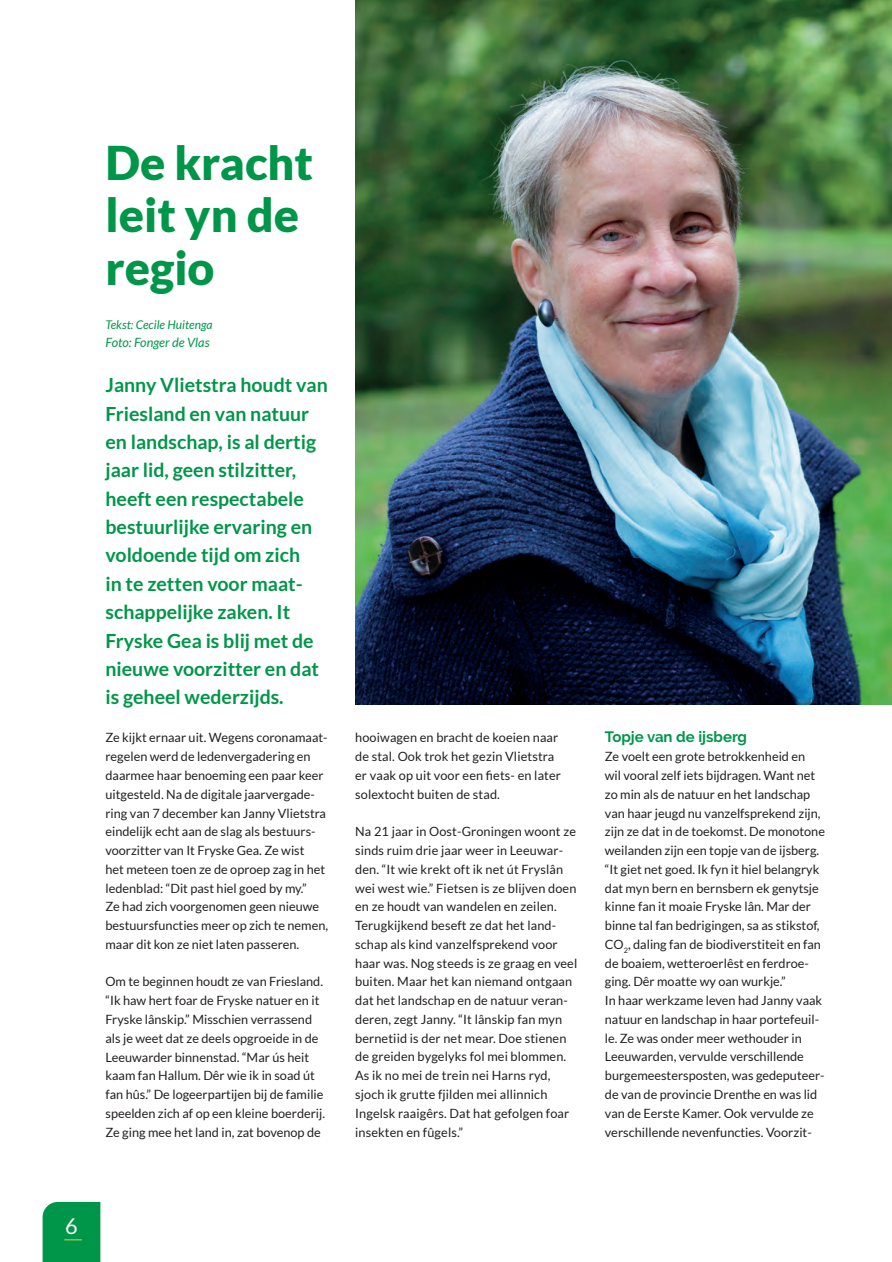
<style>
.page{position:relative;width:892px;height:1262px;background:#fff}
.page>*{position:absolute;margin:0;border:0;box-sizing:border-box;transform-origin:0 0}
.t1{font:900 46.5px/52.5px "Lato";color:#00964a}
.t2{font:21.6px "Lato";color:#fff}
.t3{font:700 19.5px/28.3px "Lato";color:#00964a}
.t4{font:700 15px "Raleway";color:#00964a}
.t5{font:12.75px/18.8px "Lato";color:#231f20}
.t6{font:italic 12.75px "Lato";color:#00964a}
.t7{font:italic 12px "Lato";color:#00964a}
</style>
<div class="page">
<img style="left:355px;top:0;width:536px;height:704px">
<div style="left:43px;top:1201px;width:57px;height:60px;background:#00964a"></div>
<h1 class="t1" style="left:105px;top:135px;width:209px">De kracht leit yn de regio</h1>
<p class="t7" style="left:105px;top:318px;width:109px">Tekst: Cecile Huitenga</p>
<p class="t6" style="left:105px;top:335px;width:106px">Foto: Fonger de Vlas</p>
<p class="t3" style="left:105px;top:370px;width:224px">Janny Vlietstra houdt van<br>Friesland en van natuur en landschap, is al dertig jaar lid, geen stilzitter, heeft een respectabele bestuurlijke ervaring en voldoende tijd om zich<br>in te zetten voor maat&shy;schappelijke zaken. It<br>Fryske Gea is blij met de nieuwe voorzitter en dat is geheel wederzijds.</p>
<p class="t5" style="left:105px;top:728px;width:224px">Ze kijkt ernaar uit. Wegens coronamaat&shy;regelen werd de ledenvergadering en daarmee haar benoeming een paar keer uitgesteld. Na de digitale jaarvergade&shy;ring van 7 december kan Janny Vlietstra eindelijk echt aan de slag als bestuurs&shy;voorzitter van It Fryske Gea. Ze wist<br>het meteen toen ze de oproep zag in het ledenblad: “Dit past hiel goed by my.”<br>Ze had zich voorgenomen geen nieuwe bestuursfuncties meer op zich te nemen, maar dit kon ze niet laten passeren.</p>
<p class="t5" style="left:105px;top:972px;width:221px">Om te beginnen houdt ze van Friesland. “Ik haw hert foar de Fryske natuer en it Fryske lânskip.” Misschien verrassend als je weet dat ze deels opgroeide in de Leeuwarder binnenstad. “Mar ús heit kaam fan Hallum. Dêr wie ik in soad út fan hûs.” De logeerpartijen bij de familie speelden zich af op een kleine boerderij.<br>Ze ging mee het land in, zat bovenop de</p>
<p class="t5" style="left:355px;top:728px;width:207px">hooiwagen en bracht de koeien naar de stal. Ook trok het gezin Vlietstra er vaak op uit voor een fiets- en later solextocht buiten de stad.</p>
<p class="t5" style="left:355px;top:822px;width:223px">Na 21 jaar in Oost-Groningen woont ze sinds ruim drie jaar weer in Leeuwar&shy;den. “It wie krekt oft ik net út Fryslân wei west wie.” Fietsen is ze blijven doen en ze houdt van wandelen en zeilen.<br>Terugkijkend beseft ze dat het land&shy;schap als kind vanzelfsprekend voor haar was. Nog steeds is ze graag en veel buiten. Maar het kan niemand ontgaan dat het landschap en de natuur veran&shy;deren, zegt Janny. “It lânskip fan myn bernetiid is der net mear. Doe stienen de greiden bygelyks fol mei blommen.<br>As ik no mei de trein nei Harns ryd, sjoch ik grutte fjilden mei allinnich Ingelsk raaigêrs. Dat hat gefolgen foar insekten en fûgels.”</p>
<p class="t4" style="left:604px;top:728px;width:143px">Topje van de ijsberg</p>
<p class="t5" style="left:604px;top:747px;width:221px">Ze voelt een grote betrokkenheid en<br>wil vooral zelf iets bijdragen. Want net zo min als de natuur en het landschap van haar jeugd nu vanzelfsprekend zijn, zijn ze dat in de toekomst. De monotone weilanden zijn een topje van de ijsberg. “It giet net goed. Ik fyn it hiel belangryk dat myn bern en bernsbern ek genytsje kinne fan it moaie Fryske lân. Mar der binne tal fan bedrigingen, sa as stikstof, CO<sub>2</sub>, daling fan de biodiverstiteit en fan de boaiem, wetteroerlêst en ferdroe&shy;ging. Dêr moatte wy oan wurkje.”<br>In haar werkzame leven had Janny vaak natuur en landschap in haar portefeuil&shy;le. Ze was onder meer wethouder in Leeuwarden, vervulde verschillende burgemeestersposten, was gedeputeer&shy;de van de provincie Drenthe en was lid van de Eerste Kamer. Ook vervulde ze verschillende nevenfuncties. Voorzit-</p>
<h2 class="t2" style="left:65px;top:1214px;width:14px">6</h2>
</div>
